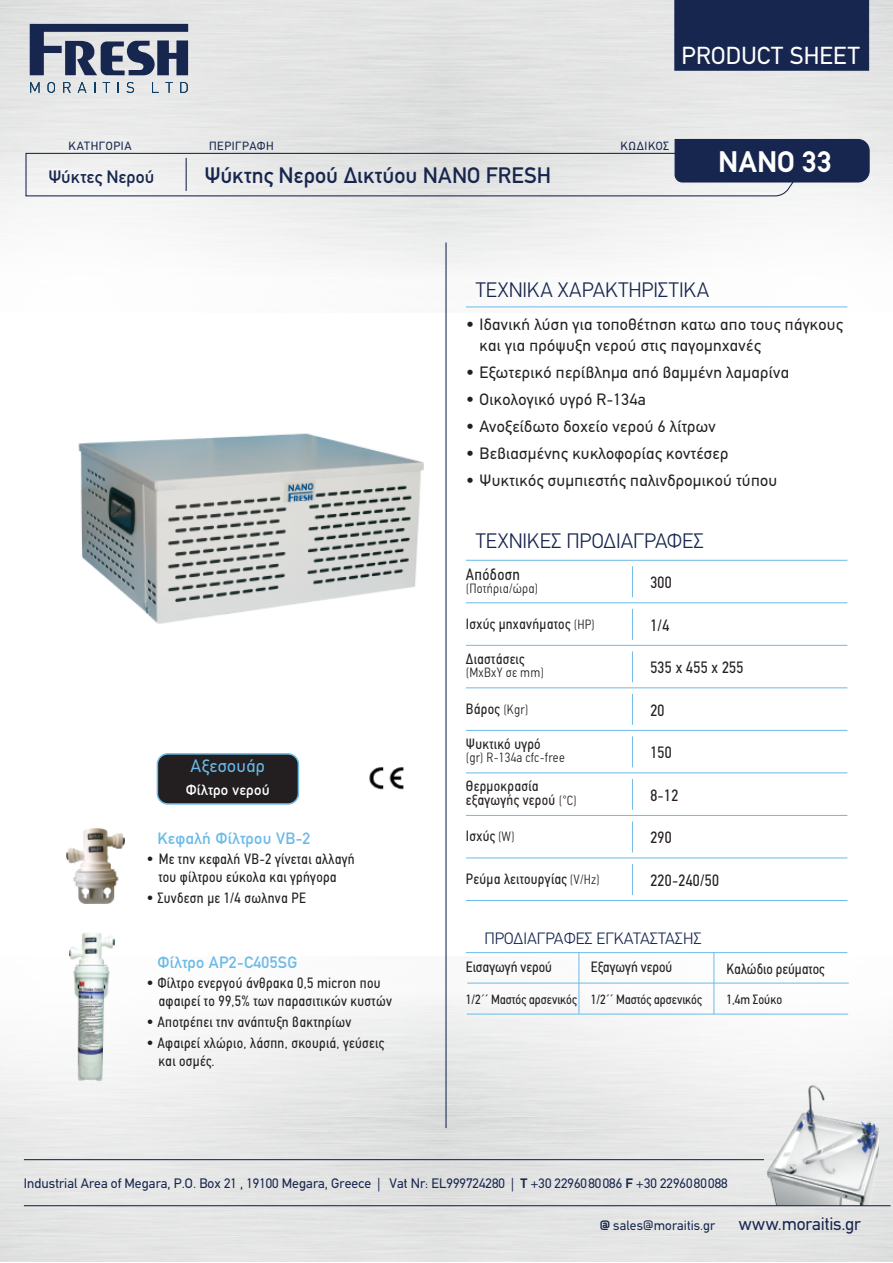
<style>
.page{position:relative;width:893px;height:1263px;background:#fff}
.page>*{position:absolute;margin:0;border:0;box-sizing:border-box;transform-origin:0 0}
.t1{font:700 30px "PF Din Text";letter-spacing:.01em;color:#fff}
.t2{font:24.75px "PF Din Text";letter-spacing:.01em;color:#fff}
.t3{font:500 22.5px "PF Din Text";color:#17264e}
.t4{font:300 21px "PF Din Text";letter-spacing:.005em;color:#17264e}
.t5{font:18px "PF Din Text";letter-spacing:-.01em;color:#17264e}
.t6{font:500 18px "PF Din Text";color:#17264e}
.t7{font:18px "PF Din Text";letter-spacing:.02em;color:#6bbae8}
.t8{font:16.5px/21px "PF Din Text";letter-spacing:.02em;color:#231f20}
.t9{font:16.5px "PF Din Text Condensed";letter-spacing:.02em;color:#231f20}
.t10{font:500 16.5px "PF Din Text";letter-spacing:.02em;color:#6bbae8}
.t11{font:300 16.5px "PF Din Text";color:#17264e}
.t12{font:15px/18px "PF Din Text Condensed";letter-spacing:.02em;color:#231f20}
.t13{font:15px "PF Din Text Condensed";color:#231f20}
.t14{font:500 15px "PF Din Text";letter-spacing:.02em;color:#fff}
.t15{font:13.8px "PF Din Text";letter-spacing:.005em;color:#17264e}
.t16{font:13.5px "PF Din Text Condensed";color:#231f20}
.t17{font:300 condensed 13.5px "PF Din Text";letter-spacing:.02em;color:#231f20}
.t18{font:13.5px "PF Din Text";letter-spacing:.005em;color:#17264e}
.t19{font:12px "PF Din Text";letter-spacing:.045em;color:#17264e}
.s1{font-family:"PF Din Text";font-weight:300;font-stretch:condensed;font-size:13.5px}
.s2{font-weight:700}
</style>
<div class="page">
<img style="left:0;top:0;width:893px;height:308px">
<hr style="left:24px;top:1159px;width:740px;height:1px;background:#17264e">
<img style="left:765px;top:1080px;width:114px;height:125px">
<hr style="left:24px;top:1205px;width:867px;height:1px;background:#17264e">
<svg style="left:30px;top:82px;width:10px;height:11px"></svg>
<svg style="left:47px;top:82px;width:8px;height:11px"></svg>
<svg style="left:63px;top:82px;width:8px;height:11px"></svg>
<svg style="left:78px;top:82px;width:8px;height:11px"></svg>
<svg style="left:103px;top:82px;width:7px;height:11px"></svg>
<svg style="left:126px;top:82px;width:8px;height:11px"></svg>
<svg style="left:152px;top:82px;width:7px;height:11px"></svg>
<svg style="left:165px;top:82px;width:8px;height:11px"></svg>
<svg style="left:180px;top:82px;width:8px;height:11px"></svg>
<svg style="left:30px;top:24px;width:158px;height:51px;background:#6d768d"></svg>
<div style="left:674px;top:0;width:195px;height:71px;background:#17264e;border:1px solid #17264e"></div>
<svg style="left:25px;top:138px;width:845px;height:59px;background:#bdc1c8"></svg>
<hr style="left:186px;top:158px;width:1px;height:33px;background:#17264e">
<hr style="left:445px;top:242px;width:2px;height:886px;background:#17264e">
<img style="left:66px;top:828px;width:58px;height:75px">
<img style="left:67px;top:933px;width:49px;height:149px">
<img style="left:78px;top:433px;width:346px;height:191px">
<hr style="left:466px;top:900px;width:381px;height:1px;background:#6bbae8">
<hr style="left:466px;top:560px;width:381px;height:1px;background:#6bbae8">
<hr style="left:632px;top:566px;width:1px;height:31px;background:#6bbae8">
<hr style="left:466px;top:602px;width:381px;height:1px;background:#6bbae8">
<hr style="left:632px;top:609px;width:1px;height:31px;background:#6bbae8">
<hr style="left:466px;top:645px;width:381px;height:1px;background:#6bbae8">
<hr style="left:632px;top:651px;width:1px;height:31px;background:#6bbae8">
<hr style="left:466px;top:687px;width:381px;height:1px;background:#6bbae8">
<hr style="left:632px;top:694px;width:1px;height:31px;background:#6bbae8">
<hr style="left:466px;top:730px;width:381px;height:1px;background:#6bbae8">
<hr style="left:632px;top:736px;width:1px;height:31px;background:#6bbae8">
<hr style="left:466px;top:772px;width:381px;height:1px;background:#6bbae8">
<hr style="left:632px;top:779px;width:1px;height:31px;background:#6bbae8">
<hr style="left:466px;top:815px;width:381px;height:1px;background:#6bbae8">
<hr style="left:632px;top:821px;width:1px;height:31px;background:#6bbae8">
<hr style="left:466px;top:857px;width:381px;height:1px;background:#6bbae8">
<hr style="left:632px;top:864px;width:1px;height:31px;background:#6bbae8">
<hr style="left:466px;top:306px;width:381px;height:1px;background:#6bbae8">
<div style="left:157px;top:754px;width:141px;height:50px;background:#231f20;border-radius:10px"></div>
<div style="left:157px;top:753px;width:142px;height:52px;border:2px solid #6bbae8;border-radius:10px"></div>
<hr style="left:466px;top:952px;width:381px;height:1px;background:#6bbae8">
<hr style="left:467px;top:983px;width:382px;height:1px;background:#6bbae8">
<hr style="left:579px;top:952px;width:1px;height:31px;background:#6bbae8">
<hr style="left:467px;top:1014px;width:381px;height:1px;background:#6bbae8">
<hr style="left:579px;top:983px;width:1px;height:31px;background:#6bbae8">
<hr style="left:714px;top:952px;width:1px;height:31px;background:#6bbae8">
<hr style="left:714px;top:983px;width:1px;height:31px;background:#6bbae8">
<img style="left:369px;top:767px;width:35px;height:23px">
<h2 class="t2" style="left:682px;top:41px;width:180px">PRODUCT SHEET</h2>
<p class="t19" style="left:68px;top:138px;width:65px">ΚΑΤΗΓΟΡΙΑ</p>
<p class="t19" style="left:209px;top:138px;width:66px">ΠΕΡΙΓΡΑΦΗ</p>
<p class="t19" style="left:620px;top:139px;width:50px">ΚΩ∆ΙΚΟΣ</p>
<p class="t6" style="left:49px;top:166px;width:107px">Ψύκτες Νερού</p>
<h3 class="t3" style="left:204px;top:163px;width:348px">Ψύκτης Νερού ∆ικτύου NANO FRESH</h3>
<h1 class="t1" style="left:718px;top:144px;width:115px">NANO 33</h1>
<h3 class="t4" style="left:476px;top:277px;width:235px">ΤΕΧΝΙΚΑ ΧΑΡΑΚΤΗΡΙΣΤΙΚΑ</h3>
<p class="t8" style="left:480px;top:314px;width:365px;text-indent:-14px">• Ιδανική λύση για τοποθέτηση κατω απο τους πάγκους και για πρόψυξη νερού στις παγοµηχανές</p>
<p class="t8" style="left:466px;top:362px;width:324px">• Εξωτερικό περίβληµα από βαµµένη λαµαρίνα</p>
<p class="t8" style="left:466px;top:389px;width:181px">• Οικολογικό υγρό R-134a</p>
<p class="t8" style="left:466px;top:416px;width:251px">• Ανοξείδωτο δοχείο νερού 6 λίτρων</p>
<p class="t8" style="left:466px;top:443px;width:264px">• Βεβιασµένης κυκλοφορίας κοντέσερ</p>
<p class="t8" style="left:466px;top:470px;width:313px">• Ψυκτικός συµπιεστής παλινδροµικού τύπου</p>
<p class="t7" style="left:191px;top:755px;width:76px">Αξεσουάρ</p>
<p class="t14" style="left:186px;top:781px;width:86px">Φίλτρο νερού</p>
<p class="t10" style="left:157px;top:828px;width:155px">Κεφαλή Φίλτρου VB-2</p>
<p class="t12" style="left:146px;top:850px;width:210px;text-align:center">• Με την κεφαλή VB-2 γίνεται αλλαγή του φίλτρου εύκολα και γρήγορα</p>
<p class="t12" style="left:146px;top:889px;width:161px">• Συνδεση µε 1/4 σωληνα PE</p>
<p class="t10" style="left:157px;top:952px;width:142px">Φίλτρο AP2-C405SG</p>
<p class="t12" style="left:158px;top:974px;width:235px;text-indent:-12px">• Φίλτρο ενεργού άνθρακα 0,5 micron που αφαιρεί το 99,5% των παρασιτικών κυστών</p>
<p class="t12" style="left:146px;top:1013px;width:207px">• Αποτρέπει την ανάπτυξη βακτηρίων</p>
<p class="t12" style="left:158px;top:1034px;width:227px;text-indent:-12px">• Αφαιρεί χλώριο, λάσπη, σκουριά, γεύσεις και οσµές.</p>
<h3 class="t4" style="left:476px;top:528px;width:230px">ΤΕΧΝΙΚΕΣ ΠΡΟ∆ΙΑΓΡΑΦΕΣ</h3>
<p class="t9" style="left:466px;top:564px;width:56px">Απόδοση</p>
<p class="t17" style="left:466px;top:580px;width:73px">(Ποτήρια/ώρα)</p>
<p class="t9" style="left:650px;top:573px;width:23px">300</p>
<p class="t12" style="left:466px;top:614px;width:130px">Ισχύς µηχανήµατος <span class="s1">(HP)</span></p>
<p class="t9" style="left:650px;top:615px;width:20px">1/4</p>
<p class="t12" style="left:466px;top:649px;width:60px">∆ιαστάσεις</p>
<p class="t17" style="left:466px;top:664px;width:79px">(ΜχΒχΥ σε mm)</p>
<p class="t9" style="left:650px;top:658px;width:94px">535 x 455 x 255</p>
<p class="t12" style="left:466px;top:699px;width:64px">Βάρος <span class="s1">(Kgr)</span></p>
<p class="t9" style="left:650px;top:700px;width:16px">20</p>
<p class="t12" style="left:466px;top:734px;width:76px">Ψυκτικό υγρό</p>
<p class="t17" style="left:466px;top:750px;width:100px">(gr) R-134a cfc-free</p>
<p class="t9" style="left:650px;top:743px;width:23px">150</p>
<p class="t12" style="left:466px;top:779px;width:112px;line-height:13.5px">Θερµοκρασία εξαγωγής νερού <span class="s1">(°C)</span></p>
<p class="t9" style="left:650px;top:785px;width:29px">8-12</p>
<p class="t12" style="left:466px;top:827px;width:50px">Ισχύς <span class="s1">(W)</span></p>
<p class="t9" style="left:650px;top:828px;width:23px">290</p>
<p class="t12" style="left:466px;top:869px;width:135px">Ρεύµα λειτουργίας <span class="s1">(V/Hz)</span></p>
<p class="t9" style="left:650px;top:870px;width:70px">220-240/50</p>
<p class="t11" style="left:484px;top:928px;width:219px">ΠΡΟ∆ΙΑΓΡΑΦΕΣ ΕΓΚΑΤΑΣΤΑΣΗΣ</p>
<p class="t13" style="left:466px;top:958px;width:88px">Εισαγωγή νερού</p>
<p class="t16" style="left:466px;top:991px;width:112px">1/2΄΄ Μαστός αρσενικός</p>
<p class="t13" style="left:591px;top:958px;width:83px">Εξαγωγή νερού</p>
<p class="t16" style="left:591px;top:991px;width:112px">1/2΄΄ Μαστός αρσενικός</p>
<p class="t13" style="left:726px;top:960px;width:100px">Καλώδιο ρεύµατος</p>
<p class="t16" style="left:726px;top:991px;width:57px">1,4m Σούκο</p>
<p class="t15" style="left:24px;top:1175px;width:705px">Industrial Area of Megara, P.O. Box 21 , 19100 Megara, Greece | Vat Nr: EL999724280 | <span class="s2">T</span> +30 2296080086 <span class="s2">F</span> +30 2296080088</p>
<p class="t18" style="left:599px;top:1218px;width:117px"><span class="s2">@</span> sales@moraitis.gr</p>
<p class="t5" style="left:739px;top:1213px;width:124px">www.moraitis.gr</p>
</div>
